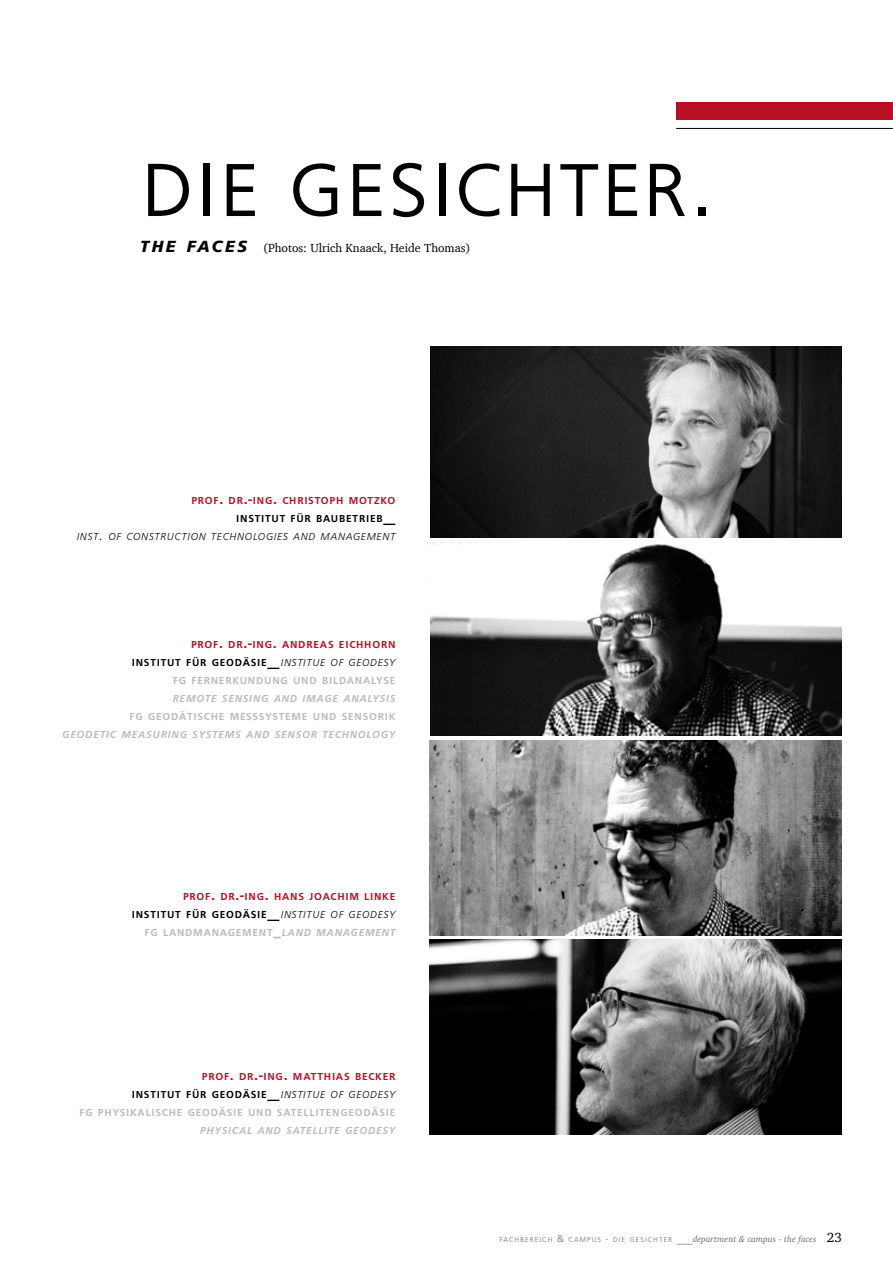
<style>
.page{position:relative;width:893px;height:1263px;background:#fff}
.page>*{position:absolute;margin:0;border:0;box-sizing:border-box;transform-origin:0 0}
.t1{font:300 99px "Front Page Pro Caps";letter-spacing:.01em;color:#000}
.t2{font:300 24px "Front Page Pro";color:#000}
.t3{font:italic 800 16.8px "Front Page Pro";letter-spacing:.14em;color:#000}
.t4{font:13.5px "Charter";color:#000}
.t5{font:12px "Charter";color:#000}
.t6{font:500 10.5px/18px "Front Page Pro";letter-spacing:.07em;color:#b90f22}
.t7{font:italic 300 10.5px/18px "Front Page Pro";letter-spacing:.065em;color:#000;text-align:right}
.t8{font:500 10.5px "Front Page Pro";letter-spacing:.07em;color:#babbbb}
.t9{font:italic 500 10.5px "Front Page Pro";letter-spacing:.07em;color:#babbbb}
.t10{font:300 7.35px "Front Page Pro";letter-spacing:.145em;color:#6d6d6c}
.s1{font-size:15px}
.s2{color:#000}
.s3{font-weight:500;font-style:normal;color:#babbbb}
.s4{font-weight:500;font-style:normal;font-size:15px;color:#babbbb}
.s5{font-weight:500;color:#babbbb}
.s6{font-size:10.5px}
.s7{font-family:"Charter";font-weight:400;font-style:italic;font-size:10.5px}
.s8{font-family:"Charter";font-weight:400;font-style:italic;font-size:9px}
</style>
<div class="page">
<div style="left:676px;top:103px;width:217px;height:17px;background:#b90f22"></div>
<hr style="left:676px;top:128px;width:217px;height:1px;background:#000">
<img style="left:430px;top:541px;width:412px;height:195px">
<img style="left:430px;top:346px;width:412px;height:191px">
<img style="left:429px;top:740px;width:412px;height:195px">
<img style="left:429px;top:940px;width:412px;height:195px">
<h1 class="t1" style="left:140px;top:111px;width:577px">die gesichter.</h1>
<h3 class="t3" style="left:140px;top:234px;width:108px">THE FACES</h3>
<p class="t5" style="left:263px;top:240px;width:209px">(Photos: Ulrich Knaack, Heide Thomas)</p>
<p class="t6" style="left:236px;top:491px;width:161px;text-indent:-45px">PROF<span class="s1">.</span> DR<span class="s1">.-</span>ING<span class="s1">.</span> CHRISTOPH MOTZKO<br><span class="s2">INSTITUT FÜR BAUBETRIEB</span></p>
<h2 class="t2" style="left:383px;top:497px;width:13px">_</h2>
<p class="t7" style="left:77px;top:527px;width:320px">INST<span class="s1">.</span> OF CONSTRUCTION TECHNOLOGIES AND MANAGEMENT</p>
<p class="t6" style="left:132px;top:635px;width:265px;text-indent:59px">PROF<span class="s1">.</span> DR<span class="s1">.-</span>ING<span class="s1">.</span> ANDREAS EICHHORN<br><span class="s2">INSTITUT FÜR GEODÄSIE</span></p>
<h2 class="t2" style="left:268px;top:641px;width:13px">_</h2>
<p class="t7" style="left:281px;top:653px;width:116px">INSTITUE OF GEODESY</p>
<p class="t8" style="left:173px;top:673px;width:224px">FG FERNERKUNDUNG UND BILDANALYSE</p>
<p class="t9" style="left:173px;top:691px;width:224px">REMOTE SENSING AND IMAGE ANALYSIS</p>
<p class="t8" style="left:130px;top:709px;width:267px">FG GEODÄTISCHE MESSSYSTEME UND SENSORIK</p>
<p class="t9" style="left:62px;top:727px;width:335px">GEODETIC MEASURING SYSTEMS AND SENSOR TECHNOLOGY</p>
<p class="t6" style="left:132px;top:887px;width:265px;text-indent:51px">PROF<span class="s1">.</span> DR<span class="s1">.-</span>ING<span class="s1">.</span> HANS JOACHIM LINKE<br><span class="s2">INSTITUT FÜR GEODÄSIE</span></p>
<h2 class="t2" style="left:268px;top:893px;width:13px">_</h2>
<p class="t7" style="left:145px;top:905px;width:252px">INSTITUE OF GEODESY<br><span class="s3">FG LANDMANAGEMENT</span><span class="s4">_</span><span class="s5">LAND MANAGEMENT</span></p>
<p class="t6" style="left:132px;top:1067px;width:265px;text-indent:70px">PROF<span class="s1">.</span> DR<span class="s1">.-</span>ING<span class="s1">.</span> MATTHIAS BECKER<br><span class="s2">INSTITUT FÜR GEODÄSIE</span></p>
<h2 class="t2" style="left:268px;top:1073px;width:13px">_</h2>
<p class="t7" style="left:281px;top:1085px;width:116px">INSTITUE OF GEODESY</p>
<p class="t8" style="left:79px;top:1105px;width:317px">FG PHYSIKALISCHE GEODÄSIE UND SATELLITENGEODÄSIE</p>
<p class="t9" style="left:200px;top:1123px;width:197px">PHYSICAL AND SATELLITE GEODESY</p>
<p class="t10" style="left:499px;top:1234px;width:318px">FACHBEREICH <span class="s6">&amp;</span> CAMPUS <span class="s6">-</span> DIE GESICHTER <span class="s7">___</span><span class="s8">department &amp; campus - the faces</span></p>
<p class="t4" style="left:827px;top:1229px;width:17px">23</p>
</div>
